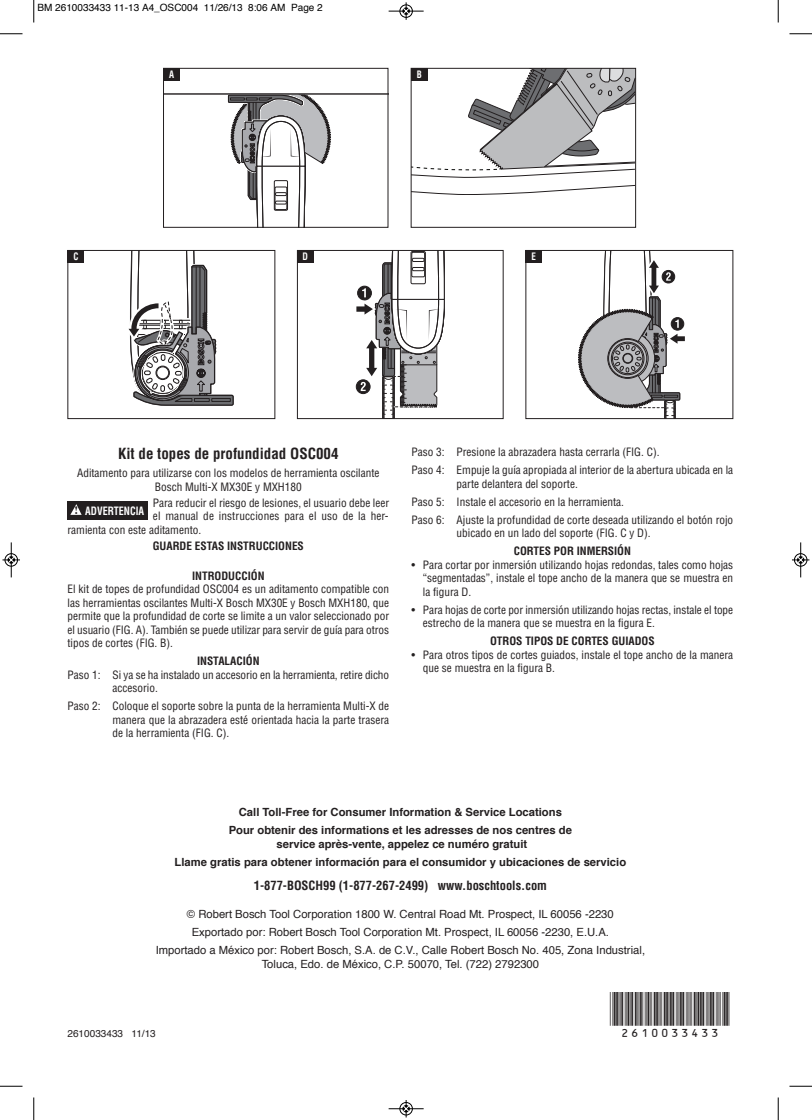
<style>
.page{position:relative;width:812px;height:1120px;background:#fff}
.page>*{position:absolute;margin:0;border:0;box-sizing:border-box;transform-origin:0 0}
.t1{font:45px "L39 Hr P48 Dm";color:#231f20}
.t2{font:700 condensed 15px "Helvetica";color:#231f20}
.t3{font:700 condensed 12.5px "Helvetica";color:#231f20}
.t4{font:condensed 11.25px/13.5px "Helvetica";color:#231f20}
.t5{font:11.25px/18px "Helvetica";color:#231f20;text-align:center}
.t6{font:700 11.25px/18px "Helvetica";color:#231f20;text-align:center}
.t7{font:700 condensed 11.25px "Helvetica";color:#231f20}
.t8{font:700 condensed 11.25px "Helvetica";color:#fff;scale:.9 1}
.t9{font:10px "Helvetica";color:#000}
.t10{font:10px "Helvetica";color:#231f20}
.t11{font:700 condensed 10px "Helvetica";color:#fff;scale:.9 1}
.s1{font-family:"Times";font-stretch:normal;color:#231f20}
</style>
<div class="page">
<div style="left:68px;top:501px;width:80px;height:18px;background:#231f20"></div>
<svg style="left:70px;top:504px;width:12px;height:11px"></svg>
<hr style="left:163px;top:93px;width:225px;height:2px;background:#231f20">
<svg style="left:226px;top:93px;width:107px;height:133px"></svg>
<div style="left:163px;top:68px;width:225px;height:160px;border:1px solid #231f20"></div>
<svg style="left:413px;top:185px;width:221px;height:10px"></svg>
<svg style="left:413px;top:70px;width:221px;height:108px"></svg>
<div style="left:411px;top:68px;width:225px;height:160px;border:1px solid #231f20"></div>
<svg style="left:128px;top:252px;width:106px;height:154px"></svg>
<div style="left:68px;top:250px;width:207px;height:169px;border:1px solid #231f20"></div>
<svg style="left:578px;top:252px;width:107px;height:165px"></svg>
<div style="left:525px;top:250px;width:208px;height:169px;border:1px solid #231f20"></div>
<svg style="left:355px;top:252px;width:90px;height:165px"></svg>
<div style="left:297px;top:250px;width:206px;height:169px;border:1px solid #231f20"></div>
<div style="left:163px;top:68px;width:17px;height:13px;background:#231f20"></div>
<div style="left:411px;top:68px;width:16px;height:13px;background:#231f20"></div>
<div style="left:68px;top:250px;width:16px;height:13px;background:#231f20"></div>
<div style="left:297px;top:250px;width:16px;height:13px;background:#231f20"></div>
<div style="left:525px;top:250px;width:17px;height:13px;background:#231f20"></div>
<svg style="left:33px;top:0;width:2px;height:23px"></svg>
<svg style="left:0;top:33px;width:22px;height:2px"></svg>
<svg style="left:777px;top:0;width:2px;height:23px"></svg>
<svg style="left:789px;top:33px;width:23px;height:2px"></svg>
<svg style="left:33px;top:1097px;width:2px;height:23px"></svg>
<svg style="left:0;top:1086px;width:22px;height:1px"></svg>
<svg style="left:777px;top:1097px;width:2px;height:23px"></svg>
<svg style="left:789px;top:1086px;width:23px;height:1px"></svg>
<div style="left:399px;top:4px;width:14px;height:14px;border:1px solid #fff;border-radius:50%"></div>
<hr style="left:388px;top:11px;width:35px;height:1px;background:#000">
<div style="left:400px;top:5px;width:12px;height:13px;border:1px solid #000;border-radius:50%"></div>
<svg style="left:403px;top:2px;width:6px;height:18px"></svg>
<div style="left:399px;top:1102px;width:14px;height:13px;border:1px solid #fff;border-radius:50%"></div>
<hr style="left:388px;top:1108px;width:35px;height:1px;background:#000">
<div style="left:400px;top:1102px;width:12px;height:13px;border:1px solid #000;border-radius:50%"></div>
<svg style="left:403px;top:1100px;width:6px;height:17px"></svg>
<div style="left:5px;top:553px;width:13px;height:14px;border:1px solid #fff;border-radius:50%"></div>
<hr style="left:11px;top:542px;width:1px;height:35px;background:#000">
<div style="left:5px;top:553px;width:13px;height:13px;border:1px solid #000;border-radius:50%"></div>
<svg style="left:2px;top:557px;width:18px;height:6px"></svg>
<div style="left:794px;top:553px;width:13px;height:14px;border:1px solid #fff;border-radius:50%"></div>
<hr style="left:800px;top:542px;width:1px;height:35px;background:#000">
<div style="left:794px;top:553px;width:13px;height:13px;border:1px solid #000;border-radius:50%"></div>
<svg style="left:792px;top:557px;width:17px;height:6px"></svg>
<p class="t9" style="left:38px;top:4px;width:287px">BM 2610033433 11-13 A4_OSC004 11/26/13 8:06 AM Page 2</p>
<p class="t11" style="left:169px;top:69px;width:7px">A</p>
<p class="t11" style="left:416px;top:69px;width:7px">B</p>
<p class="t11" style="left:73px;top:251px;width:7px">C</p>
<p class="t11" style="left:302px;top:251px;width:8px">D</p>
<p class="t11" style="left:531px;top:251px;width:7px">E</p>
<h2 class="t2" style="left:118px;top:445px;width:222px">Kit de topes de profundidad OSC004</h2>
<p class="t4" style="left:77px;top:466px;width:304px;text-align:center">Aditamento para utilizarse con los modelos de herramienta oscilante<br>Bosch Multi-X MX30E y MXH180</p>
<p class="t4" style="left:153px;top:496px;width:238px">Para reducir el riesgo de lesiones, el usuario debe leer</p>
<p class="t4" style="left:153px;top:510px;width:237px">el manual de instrucciones para el uso de la her-</p>
<p class="t4" style="left:67px;top:523px;width:135px">ramienta con este aditamento.</p>
<p class="t7" style="left:153px;top:539px;width:153px">GUARDE ESTAS INSTRUCCIONES</p>
<p class="t7" style="left:192px;top:569px;width:74px">INTRODUCCIÓN</p>
<p class="t4" style="left:67px;top:583px;width:323px;text-align:justify">El kit de topes de profundidad OSC004 es un aditamento compatible con las herramientas oscilantes Multi-X Bosch MX30E y Bosch MXH180, que permite que la profundidad de corte se limite a un valor seleccionado por el usuario (FIG. A). También se puede utilizar para servir de guía para otros tipos de cortes (FIG. B).</p>
<p class="t7" style="left:197px;top:655px;width:64px">INSTALACIÓN</p>
<p class="t4" style="left:113px;top:668px;width:278px;text-indent:-45px">Paso 1: Si ya se ha instalado un accesorio en la herramienta, retire dicho accesorio.</p>
<p class="t4" style="left:113px;top:700px;width:278px;text-align:justify;text-indent:-45px">Paso 2: Coloque el soporte sobre la punta de la herramienta Multi-X de manera que la abrazadera esté orientada hacia la parte trasera de la herramienta (FIG. C).</p>
<p class="t8" style="left:75px;top:505px;width:79px"><span class="s1">!</span> ADVERTENCIA</p>
<p class="t4" style="left:411px;top:443px;width:323px;line-height:18px">Paso 3: Presione la abrazadera hasta cerrarla (FIG. C).<br>Paso 4: Empuje la guía apropiada al interior de la abertura ubicada en la</p>
<p class="t4" style="left:411px;top:475px;width:323px;line-height:18px;text-indent:45px">parte delantera del soporte.<br>Paso 5: Instale el accesorio en la herramienta.<br>Paso 6: Ajuste la profundidad de corte deseada utilizando el botón rojo</p>
<p class="t4" style="left:456px;top:527px;width:195px">ubicado en un lado del soporte (FIG. C y D).</p>
<p class="t7" style="left:514px;top:545px;width:119px">CORTES POR INMERSIÓN</p>
<p class="t4" style="left:423px;top:558px;width:312px;text-align:justify;text-indent:-11px">• Para cortar por inmersión utilizando hojas redondas, tales como hojas “segmentadas”, instale el tope ancho de la manera que se muestra en la figura D.</p>
<p class="t4" style="left:423px;top:603px;width:312px;text-indent:-11px">• Para hojas de corte por inmersión utilizando hojas rectas, instale el tope estrecho de la manera que se muestra en la figura E.</p>
<p class="t7" style="left:490px;top:635px;width:166px">OTROS TIPOS DE CORTES GUIADOS</p>
<p class="t4" style="left:423px;top:648px;width:312px;text-indent:-11px">• Para otros tipos de cortes guiados, instale el tope ancho de la manera que se muestra en la figura B.</p>
<p class="t6" style="left:229px;top:804px;width:345px">Call Toll-Free for Consumer Information &amp; Service Locations<br>Pour obtenir des informations et les adresses de nos centres de</p>
<p class="t6" style="left:175px;top:836px;width:453px">service après-vente, appelez ce numéro gratuit<br>Llame gratis para obtener información para el consumidor y ubicaciones de servicio</p>
<p class="t3" style="left:254px;top:878px;width:295px">1-877-BOSCH99 (1-877-267-2499) www.boschtools.com</p>
<p class="t5" style="left:156px;top:906px;width:491px">© Robert Bosch Tool Corporation 1800 W. Central Road Mt. Prospect, IL 60056 -2230<br>Exportado por: Robert Bosch Tool Corporation Mt. Prospect, IL 60056 -2230, E.U.A.<br>Importado a México por: Robert Bosch, S.A. de C.V., Calle Robert Bosch No. 405, Zona Industrial,</p>
<p class="t5" style="left:262px;top:955px;width:279px">Toluca, Edo. de México, C.P. 50070, Tel. (722) 2792300</p>
<p class="t10" style="left:68px;top:1030px;width:90px">2610033433 11/13</p>
<h1 class="t1" style="left:610px;top:986px;width:121px">!2610033433!</h1>
</div>
